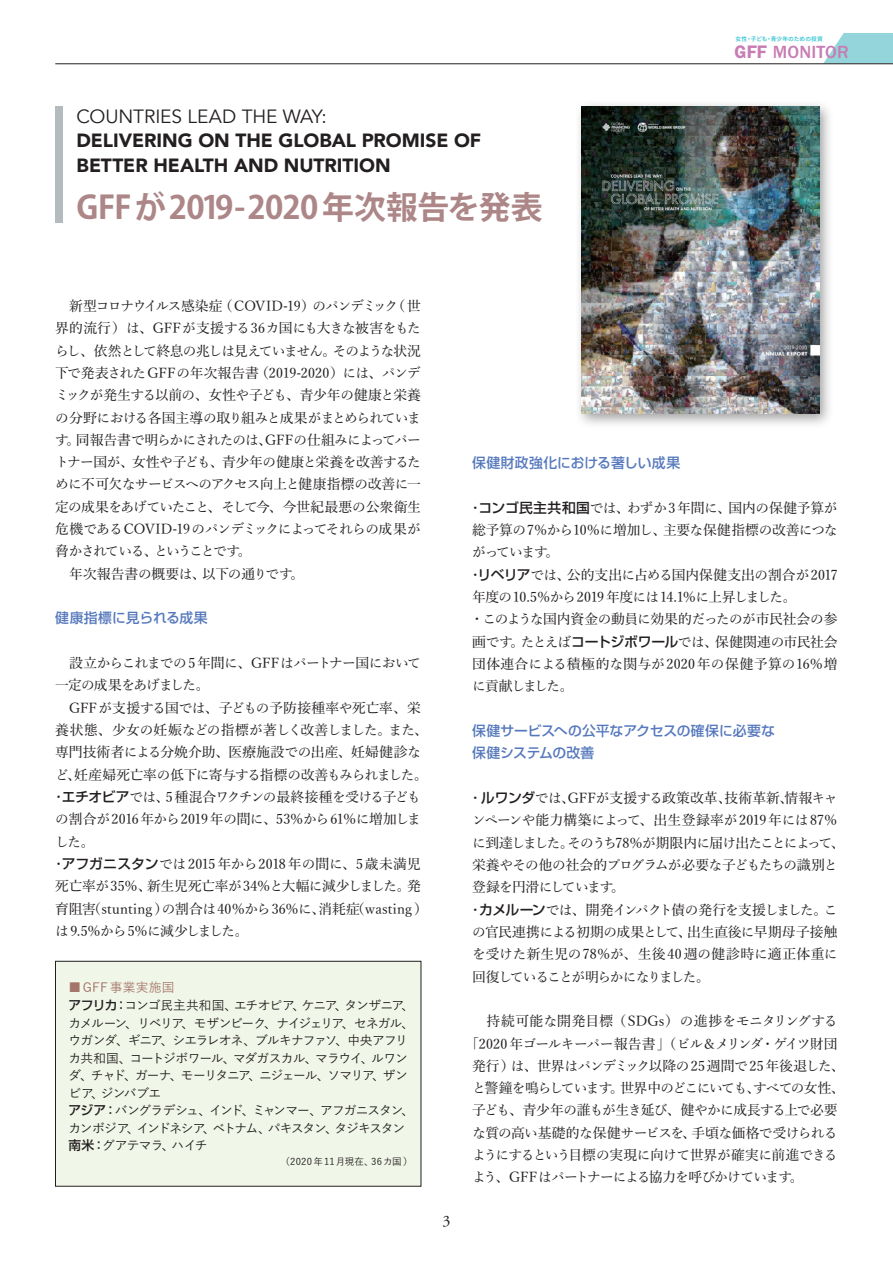
<style>
.page{position:relative;width:893px;height:1263px;background:#fff}
.page>*{position:absolute;margin:0;border:0;box-sizing:border-box;transform-origin:0 0}
.t1{font:700 31.95px "Koz Go Pr 6 N";letter-spacing:-.015em;color:#ad8688}
.t2{font:900 19.2px/24.5px "Avenir";color:#231f20}
.t3{font:19.2px "Avenir";letter-spacing:-.005em;color:#231f20}
.t4{font:500 18.3px "ITC Franklin Gothic Std";letter-spacing:.01em;color:#c77db4}
.t5{font:15.9px "Adobe Garamond Pro";color:#231f20}
.t6{font:13.8px/22.4px "Yu Mincho Std M";letter-spacing:-.035em;color:#231f20}
.t7{font:13.8px/22.4px "Yu Mincho Std M";color:#231f20}
.t8{font:500 13.8px/22.4px "Shin Go Pro";color:#5679bd}
.t9{font:13.8px "Yu Mincho Std M";letter-spacing:-.08em;color:#231f20}
.t10{font:13.8px "Yu Mincho Std M";letter-spacing:.005em;color:#231f20}
.t11{font:13.8px "Yu Mincho Std M";letter-spacing:-.055em;color:#231f20}
.t12{font:12.75px/17.5px "Yu Gothic Std M";letter-spacing:-.075em;color:#231f20}
.t13{font:9.6px "Yu Gothic Std M";letter-spacing:.02em;color:#231f20}
.t14{font:500 5.7px "Noto Sans CJ Kjp";letter-spacing:.015em;color:#21bece}
.s1{font-weight:600}
.s2{font-family:"Shin Go Pro";font-weight:500}
.s3{color:#a47569}
</style>
<div class="page">
<svg style="left:823px;top:33px;width:70px;height:31px"></svg>
<hr style="left:55px;top:64px;width:838px;height:1px;background:#231f20">
<div style="left:574px;top:100px;width:261px;height:329px;background:#838283;opacity:.75"></div>
<img style="left:581px;top:107px;width:238px;height:306px">
<div style="left:55px;top:106px;width:8px;height:117px;background:#b3bbbe"></div>
<div style="left:55px;top:961px;width:366px;height:225px;background:#f1f7e8"></div>
<div style="left:55px;top:961px;width:366px;height:225px;border:1px solid #231f20"></div>
<h2 class="t3" style="left:77px;top:105px;width:252px">COUNTRIES LEAD THE WAY:</h2>
<h2 class="t2" style="left:77px;top:128px;width:406px">DELIVERING ON THE GLOBAL PROMISE OF<br>BETTER HEALTH AND NUTRITION</h2>
<h1 class="t1" style="left:77px;top:189px;width:468px">GFFが2019-2020年次報告を発表</h1>
<p class="t14" style="left:736px;top:36px;width:89px">女性・子ども・青少年のための投資</p>
<h3 class="t4" style="left:734px;top:42px;width:116px"><span class="s1">GFF</span> MONITOR</h3>
<p class="t6" style="left:55px;top:295px;width:367px">　新型コロナウイルス感染症（ COVID-19）のパンデミック（世界的流行）は、GFFが支援する36カ国にも大きな被害をもたらし、依然として終息の兆しは見えていません。そのような状況下で発表されたGFFの年次報告書（2019-2020）には、パンデミックが発生する以前の、女性や子ども、青少年の健康と栄養の分野における各国主導の取り組みと成果がまとめられています。同報告書で明らかにされたのは、GFFの仕組みによってパートナー国が、女性や子ども、青少年の健康と栄養を改善するために不可欠なサービスへのアクセス向上と健康指標の改善に一定の成果をあげていたこと、そして今、今世紀最悪の公衆衛生危機であるCOVID-19 のパンデミックによってそれらの成果が脅かされている、ということです。<br>　年次報告書の概要は、以下の通りです。</p>
<p class="t8" style="left:55px;top:605px;width:154px">健康指標に見られる成果</p>
<p class="t6" style="left:55px;top:652px;width:374px">　設立からこれまでの5 年間に、GFFはパートナー国において一定の成果をあげました。<br>　GFFが支援する国では、子どもの予防接種率や死亡率、栄養状態、少女の妊娠などの指標が著しく改善しました。また、専門技術者による分娩介助、医療施設での出産、妊婦健診など、妊産婦死亡率の低下に寄与する指標の改善もみられました。</p>
<p class="t6" style="left:52px;top:786px;width:371px;text-align:justify">• <span class="s2">エチオビア</span>では、5 種混合ワクチンの最終接種を受ける子どもの割合が2016 年から2019 年の間に、53％から61％に増加しました。</p>
<p class="t7" style="left:52px;top:853px;width:378px">• <span class="s2">アフガニスタン</span>では2015年から2018年の間に、5歳未満児死亡率が35％、新生児死亡率が34％と大幅に減少しました。発育阻害（stunting）の割合は40％から36％に、消耗症（wasting）は9.5％から5％に減少しました。</p>
<p class="t12" style="left:68px;top:978px;width:347px"><span class="s3">■GFF事業実施国<br></span><span class="s2">アフリカ：</span>コンゴ民主共和国、エチオピア、ケニア、タンザニア、カメルーン、リベリア、モザンビーク、ナイジェリア、セネガル、ウガンダ、ギニア、シエラレオネ、ブルキナファソ、中央アフリカ共和国、コートジボワール、マダガスカル、マラウイ、ルワンダ、チャド、ガーナ、モーリタニア、ニジェール、ソマリア、ザンビア、ジンバブエ<br><span class="s2">アジア：</span>バングラデシュ、インド、ミャンマー、アフガニスタン、カンボジア、インドネシア、ベトナム、パキスタン、タジキスタン<span class="s2">南米：</span>グアテマラ、ハイチ</p>
<p class="t13" style="left:281px;top:1154px;width:134px">（2020年11月現在、36カ国）</p>
<p class="t5" style="left:442px;top:1212px;width:9px">3</p>
<p class="t8" style="left:472px;top:450px;width:210px">保健財政強化における著しい成果</p>
<p class="t6" style="left:469px;top:496px;width:371px;text-align:justify">• <span class="s2">コンゴ民主共和国</span>では、わずか3年間に、国内の保健予算が総予算の7％から10％に増加し、主要な保健指標の改善につながっています。</p>
<p class="t6" style="left:469px;top:563px;width:371px">• <span class="s2">リベリア</span>では、公的支出に占める国内保健支出の割合が2017年度の10.5％から2019 年度には14.1％に上昇しました。</p>
<p class="t6" style="left:470px;top:608px;width:369px;text-align:justify">• このような国内資金の動員に効果的だったのが市民社会の参画です。たとえば<span class="s2">コートジボワール</span>では、保健関連の市民社会団体連合による積極的な関与が2020年の保健予算の16％増に貢献しました。</p>
<p class="t8" style="left:472px;top:718px;width:304px">保健サービスへの公平なアクセスの確保に必要な保健システムの改善</p>
<p class="t6" style="left:469px;top:787px;width:378px">• <span class="s2">ルワンダ</span>では、GFFが支援する政策改革、技術革新、情報キャンペーンや能力構築によって、出生登録率が2019年には87％に到達しました。そのうち78％が期限内に届け出たことによって、栄養やその他の社会的プログラムが必要な子どもたちの識別と登録を円滑にしています。</p>
<p class="t6" style="left:469px;top:898px;width:371px;text-align:justify">• <span class="s2">カメルーン</span>では、開発インパクト債の発行を支援しました。この官民連携による初期の成果として、出生直後に早期母子接触を受けた新生児の78％が、生後40週の健診時に適正体重に回復していることが明らかになりました。</p>
<p class="t10" style="left:472px;top:1011px;width:367px">　持続可能な開発目標（SDGs）の進捗をモニタリングする</p>
<p class="t6" style="left:465px;top:1032px;width:374px">「2020 年ゴールキーパー報告書」（ビル＆メリンダ・ゲイツ財団</p>
<p class="t6" style="left:472px;top:1054px;width:374px">発行）は、世界はパンデミック以降の25週間で25 年後退した、</p>
<p class="t9" style="left:472px;top:1078px;width:374px">と警鐘を鳴らしています。世界中のどこにいても、すべての女性、</p>
<p class="t11" style="left:472px;top:1100px;width:367px">子ども、青少年の誰もが生き延び、健やかに成長する上で必要</p>
<p class="t6" style="left:472px;top:1121px;width:367px">な質の高い基礎的な保健サービスを、手頃な価格で受けられる</p>
<p class="t6" style="left:472px;top:1144px;width:367px">ようにするという目標の実現に向けて世界が確実に前進できる</p>
<p class="t9" style="left:472px;top:1167px;width:333px">よう、GFF はパートナーによる協力を呼びかけています。</p>
</div>
